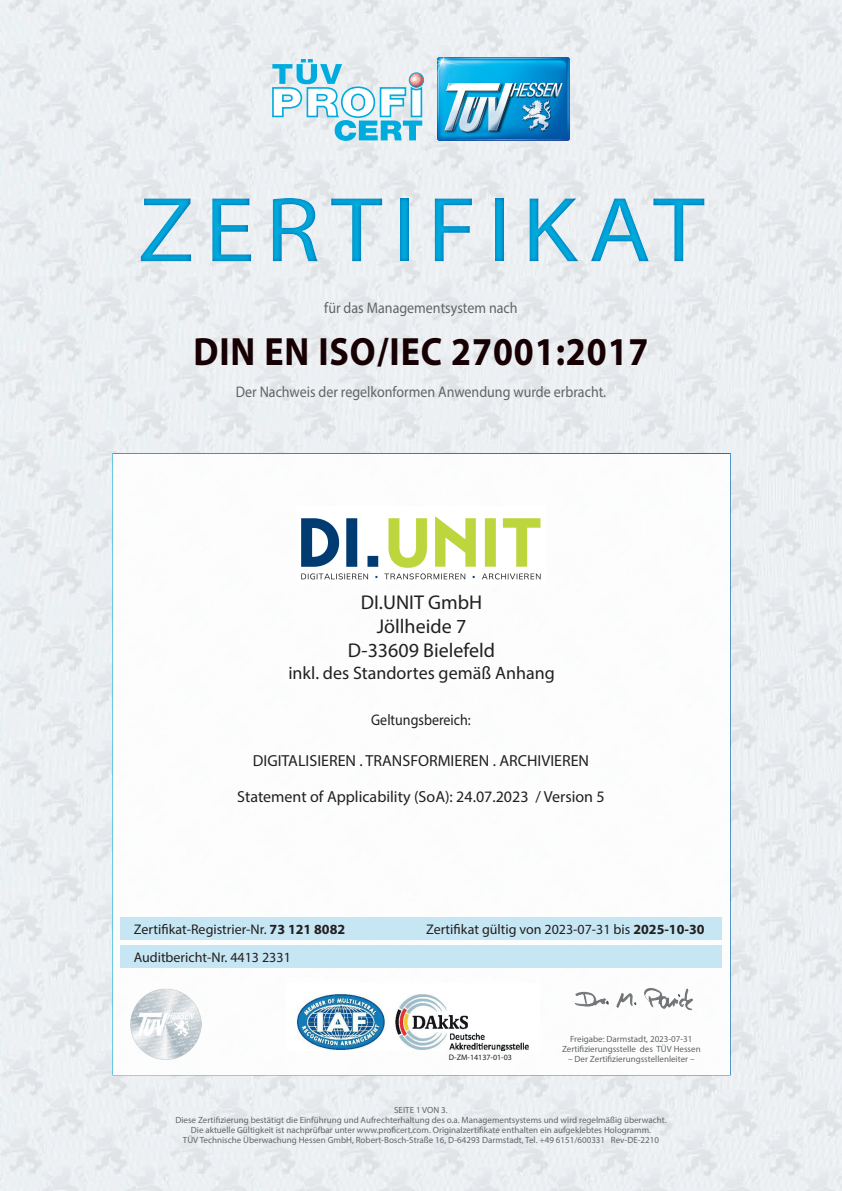
<style>
.page{position:relative;width:842px;height:1191px;background:#fff}
.page>*{position:absolute;margin:0;border:0;box-sizing:border-box;transform-origin:0 0}
.t1{font:93px "Myriad Pro";letter-spacing:.1em;color:#00acdd;scale:1.1 1}
.t2{font:700 39.6px "Myriad Pro";letter-spacing:.025em;color:#170003;scale:.91 1}
.t3{font:20px/24px "Myriad Pro";color:#231f20;text-align:center}
.t4{font:18px "Myriad Pro";color:#231f20}
.t5{font:16px "Myriad Pro";color:#231f20}
.t6{font:15.4px "Myriad Pro";color:#636366;scale:.91 1}
.t7{font:15.4px "Myriad Pro";color:#231f20;scale:.91 1}
.t8{font:14px/28.1px "Myriad Pro";color:#231f20}
.t9{font:9px/10px "Myriad Pro";color:#636366;text-align:center}
.t10{font:8px "Myriad Pro";color:#231f20}
.s1{font-weight:700}
</style>
<div class="page">
<img style="left:0;top:0;width:842px;height:1191px">
<img style="left:437px;top:57px;width:132px;height:83px">
<svg style="left:272px;top:59px;width:152px;height:82px"></svg>
<div style="left:112px;top:453px;width:619px;height:622px;background:#fff;border:2px solid #fff"></div>
<div style="left:120px;top:945px;width:602px;height:23px;background:#c1e4f4"></div>
<div style="left:121px;top:917px;width:601px;height:22px;background:#c1e4f4"></div>
<img style="left:746px;top:895px;width:77px;height:55px">
<img style="left:736px;top:795px;width:97px;height:40px">
<img style="left:737px;top:681px;width:95px;height:34px">
<img style="left:738px;top:576px;width:93px;height:35px">
<img style="left:737px;top:479px;width:91px;height:36px">
<img style="left:731px;top:1082px;width:99px;height:52px">
<img style="left:574px;top:988px;width:119px;height:23px">
<img style="left:297px;top:994px;width:232px;height:57px">
<div style="left:0;top:172px;width:842px;height:114px;background:#006bb6;opacity:.75"></div>
<img style="left:130px;top:988px;width:71px;height:71px">
<img style="left:301px;top:516px;width:240px;height:64px">
<h1 class="t1" style="left:138px;top:173px;width:517px">ZERTIFIKAT</h1>
<h3 class="t6" style="left:324px;top:298px;width:214px">für das Managementsystem nach</h3>
<h2 class="t2" style="left:193px;top:326px;width:502px">DIN EN ISO/IEC 27001:2017</h2>
<h3 class="t6" style="left:236px;top:382px;width:408px">Der Nachweis der regelkonformen Anwendung wurde erbracht.</h3>
<h3 class="t3" style="left:348px;top:590px;width:149px">DI.UNIT GmbH<br>Jöllheide 7<br>D-33609 Bielefeld</h3>
<h3 class="t4" style="left:288px;top:661px;width:268px">inkl. des Standortes gemäß Anhang</h3>
<h3 class="t7" style="left:371px;top:710px;width:111px">Geltungsbereich:</h3>
<h3 class="t5" style="left:253px;top:750px;width:338px">DIGITALISIEREN . TRANSFORMIEREN . ARCHIVIEREN</h3>
<h3 class="t5" style="left:237px;top:786px;width:369px">Statement of Applicability (SoA): 24.07.2023 / Version 5</h3>
<h3 class="t8" style="left:134px;top:915px;width:213px">Zertifikat-Registrier-Nr. <span class="s1">73 121 8082<br></span>Auditbericht-Nr. 4413 2331</h3>
<h3 class="t8" style="left:426px;top:915px;width:280px">Zertifikat gültig von 2023-07-31 bis <span class="s1">2025-10-30</span></h3>
<p class="t10" style="left:449px;top:1052px;width:64px">D-ZM-14137-01-03</p>
<p class="t9" style="left:562px;top:1034px;width:140px">Freigabe: Darmstadt, 2023-07-31<br>Zertifizierungsstelle des TÜV Hessen</p>
<p class="t9" style="left:568px;top:1054px;width:128px">– Der Zertifizierungsstellenleiter –</p>
<p class="t9" style="left:175px;top:1105px;width:493px">SEITE 1 VON 3.<br>Diese Zertifizierung bestätigt die Einführung und Aufrechterhaltung des o.a. Managementsystems und wird regelmäßig überwacht.<br>Die aktuelle Gültigkeit ist nachprüfbar unter www.proficert.com. Originalzertifikate enthalten ein aufgeklebtes Hologramm.<br>TÜV Technische Überwachung Hessen GmbH, Robert-Bosch-Straße 16, D-64293 Darmstadt, Tel. +49 6151/600331 Rev-DE-2210</p>
</div>
